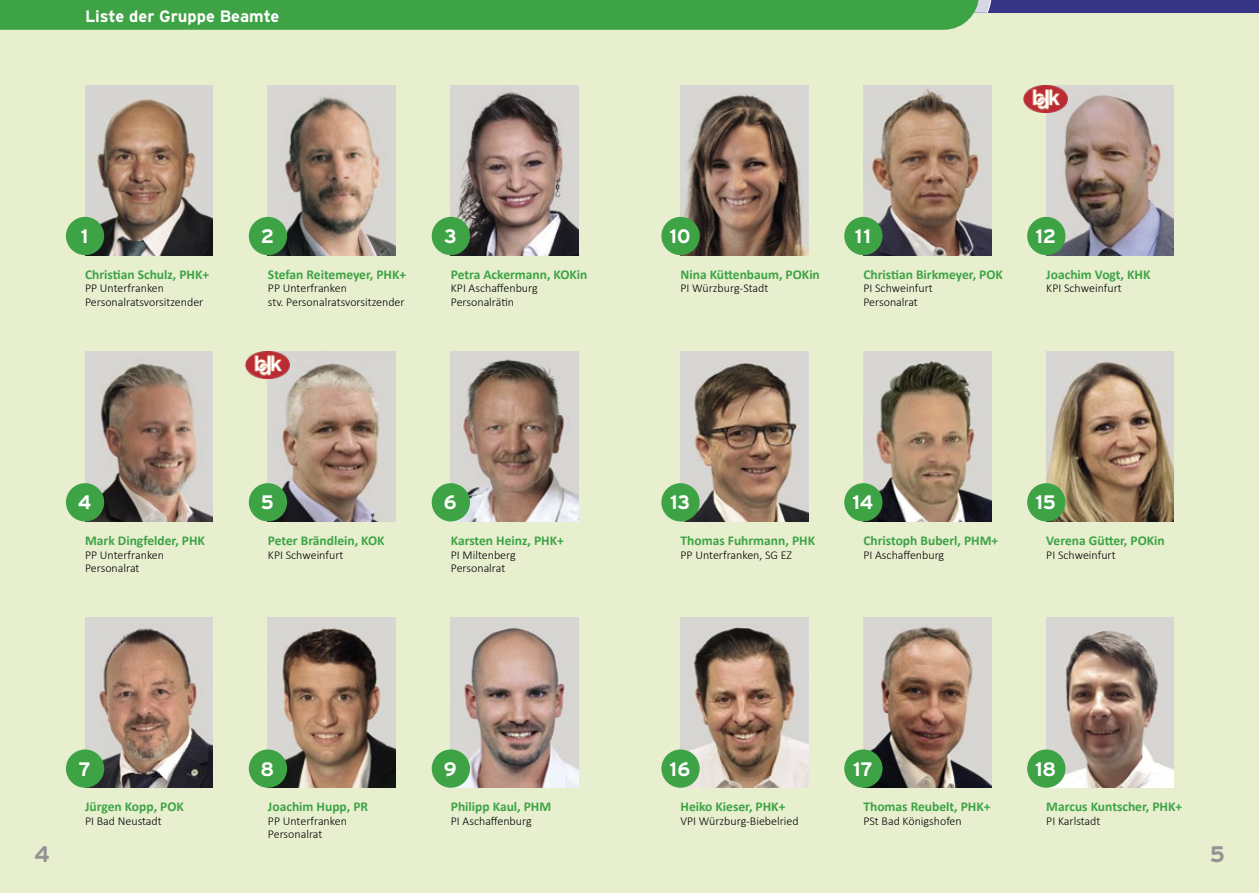
<style>
.page{position:relative;width:1259px;height:893px;background:#e7efcf}
.page>*{position:absolute;margin:0;border:0;box-sizing:border-box;transform-origin:0 0}
.t1{font:700 22.5px "Interstate";color:#939393}
.t2{font:700 19.5px "Interstate";letter-spacing:-.005em;color:#fff}
.t3{font:700 16.5px "Interstate";color:#fff}
.t4{font:700 13.5px "Calibri";color:#3da345}
.t5{font:300 12px/13.5px "Calibri";color:#000}
</style>
<div class="page">
<img style="left:680px;top:618px;width:128px;height:170px">
<img style="left:863px;top:618px;width:128px;height:170px">
<img style="left:85px;top:85px;width:128px;height:170px">
<div style="left:66px;top:217px;width:38px;height:38px;background:#3da345;border-radius:50%"></div>
<img style="left:268px;top:85px;width:127px;height:170px">
<div style="left:249px;top:217px;width:38px;height:38px;background:#3da345;border-radius:50%"></div>
<img style="left:451px;top:85px;width:127px;height:170px">
<div style="left:432px;top:217px;width:38px;height:38px;background:#3da345;border-radius:50%"></div>
<img style="left:85px;top:351px;width:128px;height:170px">
<div style="left:66px;top:483px;width:38px;height:38px;background:#3da345;border-radius:50%"></div>
<img style="left:268px;top:351px;width:127px;height:170px">
<div style="left:249px;top:483px;width:38px;height:38px;background:#3da345;border-radius:50%"></div>
<img style="left:451px;top:351px;width:127px;height:170px">
<div style="left:432px;top:483px;width:38px;height:38px;background:#3da345;border-radius:50%"></div>
<img style="left:85px;top:618px;width:128px;height:170px">
<div style="left:66px;top:749px;width:38px;height:39px;background:#3da345;border-radius:50%"></div>
<img style="left:268px;top:618px;width:127px;height:170px">
<div style="left:249px;top:749px;width:38px;height:39px;background:#3da345;border-radius:50%"></div>
<img style="left:451px;top:618px;width:127px;height:170px">
<div style="left:432px;top:749px;width:38px;height:39px;background:#3da345;border-radius:50%"></div>
<img style="left:680px;top:85px;width:128px;height:170px">
<div style="left:661px;top:217px;width:38px;height:38px;background:#3da345;border-radius:50%"></div>
<img style="left:863px;top:85px;width:128px;height:170px">
<div style="left:844px;top:217px;width:38px;height:38px;background:#3da345;border-radius:50%"></div>
<img style="left:1046px;top:85px;width:128px;height:170px">
<div style="left:1027px;top:217px;width:38px;height:38px;background:#3da345;border-radius:50%"></div>
<img style="left:680px;top:351px;width:128px;height:170px">
<div style="left:661px;top:483px;width:38px;height:38px;background:#3da345;border-radius:50%"></div>
<img style="left:863px;top:351px;width:128px;height:170px">
<div style="left:844px;top:483px;width:38px;height:38px;background:#3da345;border-radius:50%"></div>
<img style="left:1046px;top:351px;width:128px;height:170px">
<div style="left:1027px;top:483px;width:38px;height:38px;background:#3da345;border-radius:50%"></div>
<div style="left:661px;top:749px;width:38px;height:39px;background:#3da345;border-radius:50%"></div>
<div style="left:844px;top:749px;width:38px;height:39px;background:#3da345;border-radius:50%"></div>
<img style="left:1046px;top:618px;width:128px;height:170px">
<div style="left:1027px;top:749px;width:38px;height:39px;background:#3da345;border-radius:50%"></div>
<div style="left:959px;top:0;width:300px;height:13px;background:#393586"></div>
<div style="left:0;top:0;width:992px;height:30px;background:#3da345"></div>
<img style="left:1023px;top:86px;width:45px;height:27px">
<img style="left:245px;top:352px;width:45px;height:27px">
<h3 class="t3" style="left:85px;top:7px;width:196px">Liste der Gruppe Beamte</h3>
<h2 class="t2" style="left:81px;top:225px;width:9px">1</h2>
<h2 class="t2" style="left:261px;top:225px;width:15px">2</h2>
<p class="t4" style="left:268px;top:266px;width:140px">Stefan Reitemeyer, PHK+</p>
<p class="t5" style="left:268px;top:281px;width:138px">PP Unterfranken<br>stv. Personalratsvorsitzender</p>
<p class="t4" style="left:85px;top:266px;width:126px">Christian Schulz, PHK+</p>
<p class="t5" style="left:85px;top:281px;width:120px">PP Unterfranken<br>Personalratsvorsitzender</p>
<h2 class="t2" style="left:444px;top:225px;width:14px">3</h2>
<p class="t4" style="left:451px;top:266px;width:138px">Petra Ackermann, KOKin</p>
<p class="t5" style="left:451px;top:281px;width:88px">KPI Aschaffenburg<br>Personalrätin</p>
<h2 class="t2" style="left:669px;top:225px;width:23px">10</h2>
<h2 class="t2" style="left:855px;top:225px;width:17px">11</h2>
<p class="t4" style="left:863px;top:266px;width:141px">Christian Birkmeyer, POK</p>
<p class="t5" style="left:863px;top:281px;width:71px">PI Schweinfurt<br>Personalrat</p>
<p class="t4" style="left:680px;top:266px;width:141px">Nina Küttenbaum, POKin</p>
<p class="t5" style="left:680px;top:281px;width:89px">PI Würzburg-Stadt</p>
<h2 class="t2" style="left:1035px;top:225px;width:22px">12</h2>
<p class="t4" style="left:1046px;top:266px;width:106px">Joachim Vogt, KHK</p>
<p class="t5" style="left:1046px;top:281px;width:77px">KPI Schweinfurt</p>
<h2 class="t2" style="left:78px;top:492px;width:15px">4</h2>
<h2 class="t2" style="left:261px;top:492px;width:15px">5</h2>
<p class="t4" style="left:268px;top:532px;width:118px">Peter Brändlein, KOK</p>
<p class="t5" style="left:268px;top:548px;width:77px">KPI Schweinfurt</p>
<p class="t4" style="left:85px;top:532px;width:121px">Mark Dingfelder, PHK</p>
<p class="t5" style="left:85px;top:548px;width:80px">PP Unterfranken<br>Personalrat</p>
<h2 class="t2" style="left:444px;top:492px;width:14px">6</h2>
<p class="t4" style="left:451px;top:532px;width:114px">Karsten Heinz, PHK+</p>
<p class="t5" style="left:451px;top:548px;width:66px">PI Miltenberg<br>Personalrat</p>
<h2 class="t2" style="left:670px;top:492px;width:22px">13</h2>
<h2 class="t2" style="left:852px;top:492px;width:22px">14</h2>
<p class="t4" style="left:863px;top:532px;width:136px">Christoph Buberl, PHM+</p>
<p class="t5" style="left:863px;top:548px;width:82px">PI Aschaffenburg</p>
<p class="t4" style="left:680px;top:532px;width:136px">Thomas Fuhrmann, PHK</p>
<p class="t5" style="left:680px;top:548px;width:113px">PP Unterfranken, SG EZ</p>
<h2 class="t2" style="left:1035px;top:492px;width:22px">15</h2>
<p class="t4" style="left:1046px;top:532px;width:120px">Verena Gütter, POKin</p>
<p class="t5" style="left:1046px;top:548px;width:71px">PI Schweinfurt</p>
<h2 class="t2" style="left:78px;top:758px;width:14px">7</h2>
<h2 class="t2" style="left:260px;top:758px;width:15px">8</h2>
<p class="t4" style="left:268px;top:798px;width:102px">Joachim Hupp, PR</p>
<p class="t5" style="left:268px;top:814px;width:80px">PP Unterfranken<br>Personalrat</p>
<p class="t4" style="left:85px;top:798px;width:100px">Jürgen Kopp, POK</p>
<p class="t5" style="left:85px;top:814px;width:78px">PI Bad Neustadt</p>
<h2 class="t2" style="left:444px;top:758px;width:14px">9</h2>
<p class="t4" style="left:451px;top:798px;width:102px">Philipp Kaul, PHM</p>
<p class="t5" style="left:451px;top:814px;width:82px">PI Aschaffenburg</p>
<h2 class="t2" style="left:669px;top:758px;width:22px">16</h2>
<h2 class="t2" style="left:853px;top:758px;width:21px">17</h2>
<p class="t4" style="left:863px;top:798px;width:129px">Thomas Reubelt, PHK+</p>
<p class="t5" style="left:863px;top:814px;width:100px">PSt Bad Königshofen</p>
<p class="t4" style="left:680px;top:798px;width:106px">Heiko Kieser, PHK+</p>
<p class="t5" style="left:680px;top:814px;width:120px">VPI Würzburg-Biebelried</p>
<h2 class="t2" style="left:1035px;top:758px;width:23px">18</h2>
<p class="t4" style="left:1046px;top:798px;width:137px">Marcus Kuntscher, PHK+</p>
<p class="t5" style="left:1046px;top:814px;width:56px">PI Karlstadt</p>
<h1 class="t1" style="left:34px;top:842px;width:17px">4</h1>
<h1 class="t1" style="left:1210px;top:842px;width:17px">5</h1>
</div>
